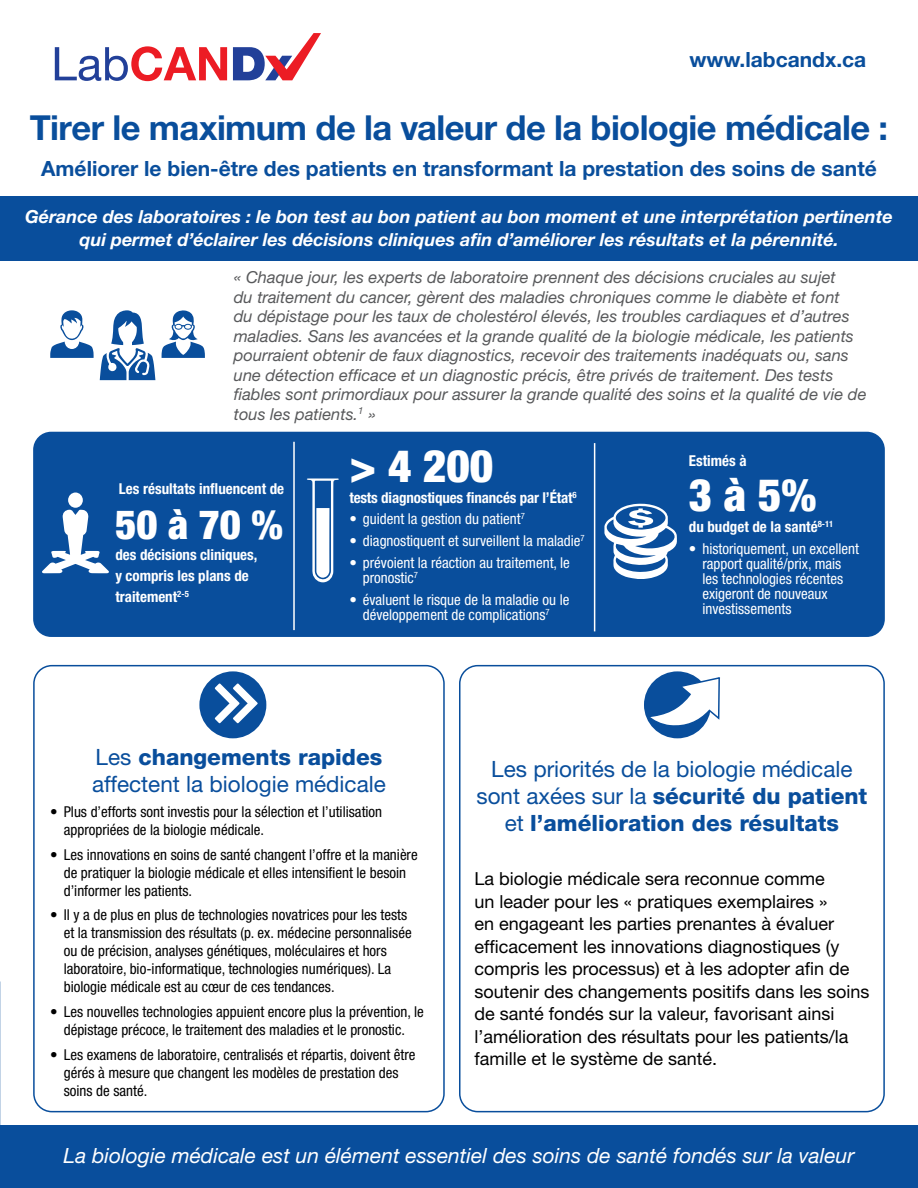
<style>
.page{position:relative;width:918px;height:1188px;background:#fff}
.page>*{position:absolute;margin:0;border:0;box-sizing:border-box;transform-origin:0 0}
.t1{font:900 condensed 45px "Helvetica Neue LT Pro";color:#fff}
.t2{font:900 condensed 40.5px "Helvetica Neue LT Pro";color:#fff}
.t3{font:700 34.5px "Helvetica Neue LT Pro";letter-spacing:-.015em;color:#094e9c}
.t4{font:22.5px/27px "Helvetica Neue LT Pro";color:#094e9c}
.t5{font:700 21px "Helvetica Neue LT Pro";color:#094e9c}
.t6{font:italic 21px "Helvetica Neue LT Pro";color:#fff}
.Numbers__Special{font:18px/22.5px "Helvetica Neue LT Pro";color:#000}
.t7{font:italic 700 18px/22.5px "Helvetica Neue LT Pro";color:#fff;text-align:center}
.t8{font:italic 16.5px/19.5px "Helvetica Neue LT Pro";color:#58595b}
.t9{font:condensed 15px/18px "Helvetica Neue LT Pro";color:#000}
.t10{font:condensed 15px/15px "Helvetica Neue LT Pro";color:#fff}
.t11{font:700 condensed 15px/21px "Helvetica Neue LT Pro";color:#fff}
.s1{font-weight:800}
</style>
<div class="page">
<div style="left:33px;top:432px;width:852px;height:205px;background:#094e9c;border-radius:18px"></div>
<div style="left:0;top:196px;width:918px;height:64px;background:#094e9c"></div>
<div style="left:0;top:1125px;width:918px;height:63px;background:#094e9c"></div>
<div style="left:33px;top:665px;width:412px;height:447px;border:2px solid #094e9c;border-radius:18px"></div>
<div style="left:459px;top:665px;width:426px;height:447px;border:2px solid #094e9c;border-radius:18px"></div>
<div style="left:199px;top:671px;width:67px;height:67px;background:#094e9c;border-radius:50%"></div>
<div style="left:644px;top:671px;width:67px;height:67px;background:#094e9c;border-radius:50%"></div>
<svg style="left:100px;top:310px;width:55px;height:70px"></svg>
<svg style="left:50px;top:310px;width:44px;height:48px"></svg>
<svg style="left:162px;top:310px;width:43px;height:48px"></svg>
<hr style="left:293px;top:442px;width:2px;height:188px;background:#fff">
<hr style="left:594px;top:443px;width:1px;height:188px;background:#fff">
<svg style="left:307px;top:478px;width:32px;height:105px"></svg>
<svg style="left:42px;top:510px;width:67px;height:63px"></svg>
<div style="left:68px;top:493px;width:15px;height:15px;background:#fff;border-radius:50%"></div>
<svg style="left:55px;top:46px;width:172px;height:35px"></svg>
<svg style="left:233px;top:33px;width:88px;height:47px"></svg>
<svg style="left:604px;top:503px;width:117px;height:224px"></svg>
<svg style="left:215px;top:683px;width:43px;height:40px"></svg>
<div style="left:0;top:0;width:13px;height:1188px;background:#fff"></div>
<div style="left:905px;top:0;width:13px;height:1188px;background:#fff"></div>
<div style="left:0;top:1178px;width:918px;height:10px;background:#094e9c"></div>
<p class="t5" style="left:689px;top:46px;width:178px">www.labcandx.ca</p>
<p class="t3" style="left:30px;top:106px;width:860px">Tirer le maximum de la valeur de la biologie médicale :</p>
<p class="t5" style="left:41px;top:155px;width:837px">Améliorer le bien-être des patients en transformant la prestation des soins de santé</p>
<p class="t7" style="left:25px;top:205px;width:869px">Gérance des laboratoires : le bon test au bon patient au bon moment et une interprétation pertinente qui permet d’éclairer les décisions cliniques afin d’améliorer les résultats et la pérennité.</p>
<p class="t8" style="left:234px;top:267px;width:634px">« Chaque jour, les experts de laboratoire prennent des décisions cruciales au sujet<br>du traitement du cancer, gèrent des maladies chroniques comme le diabète et font<br>du dépistage pour les taux de cholestérol élevés, les troubles cardiaques et d’autres maladies. Sans les avancées et la grande qualité de la biologie médicale, les patients pourraient obtenir de faux diagnostics, recevoir des traitements inadéquats ou, sans une détection efficace et un diagnostic précis, être privés de traitement. Des tests fiables sont primordiaux pour assurer la grande qualité des soins et la qualité de vie de tous les patients.<sup>1</sup> »</p>
<p class="t11" style="left:119px;top:478px;width:167px">Les résultats influencent de</p>
<p class="t2" style="left:115px;top:500px;width:169px">50 à 70 %</p>
<p class="t11" style="left:115px;top:544px;width:144px">des décisions cliniques, y compris les plans de traitement<sup>2-5</sup></p>
<p class="t1" style="left:349px;top:439px;width:145px">&gt; 4 200</p>
<p class="t11" style="left:349px;top:487px;width:229px">tests diagnostiques financés par l’État<sup>6</sup></p>
<p class="t10" style="left:349px;top:511px;width:177px">• guident la gestion du patient<sup>7</sup></p>
<p class="t10" style="left:349px;top:533px;width:237px">• diagnostiquent et surveillent la maladie<sup>7</sup></p>
<p class="t10" style="left:363px;top:555px;width:209px;text-indent:-14px">• prévoient la réaction au traitement, le pronostic<sup>7</sup></p>
<p class="t10" style="left:349px;top:592px;width:222px;text-align:center">• évaluent le risque de la maladie ou le développement de complications<sup>7</sup></p>
<p class="t11" style="left:689px;top:450px;width:59px">Estimés à</p>
<p class="t1" style="left:689px;top:468px;width:129px">3 à 5%</p>
<p class="t11" style="left:689px;top:516px;width:146px">du budget de la santé<sup>8-11</sup></p>
<p class="t10" style="left:702px;top:541px;width:158px;text-indent:-14px">• historiquement, un excellent rapport qualité/prix, mais les technologies récentes exigeront de nouveaux investissements</p>
<p class="t4" style="left:92px;top:743px;width:295px">Les <span class="s1">changements rapides </span>affectent la biologie médicale</p>
<p class="t9" style="left:64px;top:802px;width:320px;text-indent:-14px">• Plus d’efforts sont investis pour la sélection et l’utilisation appropriées de la biologie médicale.</p>
<p class="t9" style="left:64px;top:845px;width:356px;text-indent:-14px">• Les innovations en soins de santé changent l’offre et la manière de pratiquer la biologie médicale et elles intensifient le besoin d’informer les patients.</p>
<p class="t9" style="left:64px;top:906px;width:349px;text-indent:-14px">• Il y a de plus en plus de technologies novatrices pour les tests et la transmission des résultats (p. ex. médecine personnalisée ou de précision, analyses génétiques, moléculaires et hors laboratoire, bio-informatique, technologies numériques). La biologie médicale est au cœur de ces tendances.</p>
<p class="t9" style="left:50px;top:1003px;width:375px;text-align:center">• Les nouvelles technologies appuient encore plus la prévention, le dépistage précoce, le traitement des maladies et le pronostic.</p>
<p class="t9" style="left:64px;top:1045px;width:353px;text-indent:-14px">• Les examens de laboratoire, centralisés et répartis, doivent être gérés à mesure que changent les modèles de prestation des soins de santé.</p>
<p class="t4" style="left:476px;top:755px;width:392px;text-align:center">Les priorités de la biologie médicale sont axées sur la <span class="s1">sécurité du patient </span>et <span class="s1">l’amélioration des résultats</span></p>
<p class="Numbers__Special" style="left:474px;top:867px;width:396px">La biologie médicale sera reconnue comme<br>un leader pour les « pratiques exemplaires »<br>en engageant les parties prenantes à évaluer efficacement les innovations diagnostiques (y compris les processus) et à les adopter afin de soutenir des changements positifs dans les soins de santé fondés sur la valeur, favorisant ainsi l’amélioration des résultats pour les patients/la famille et le système de santé.</p>
<p class="t6" style="left:64px;top:1142px;width:792px">La biologie médicale est un élément essentiel des soins de santé fondés sur la valeur</p>
</div>
